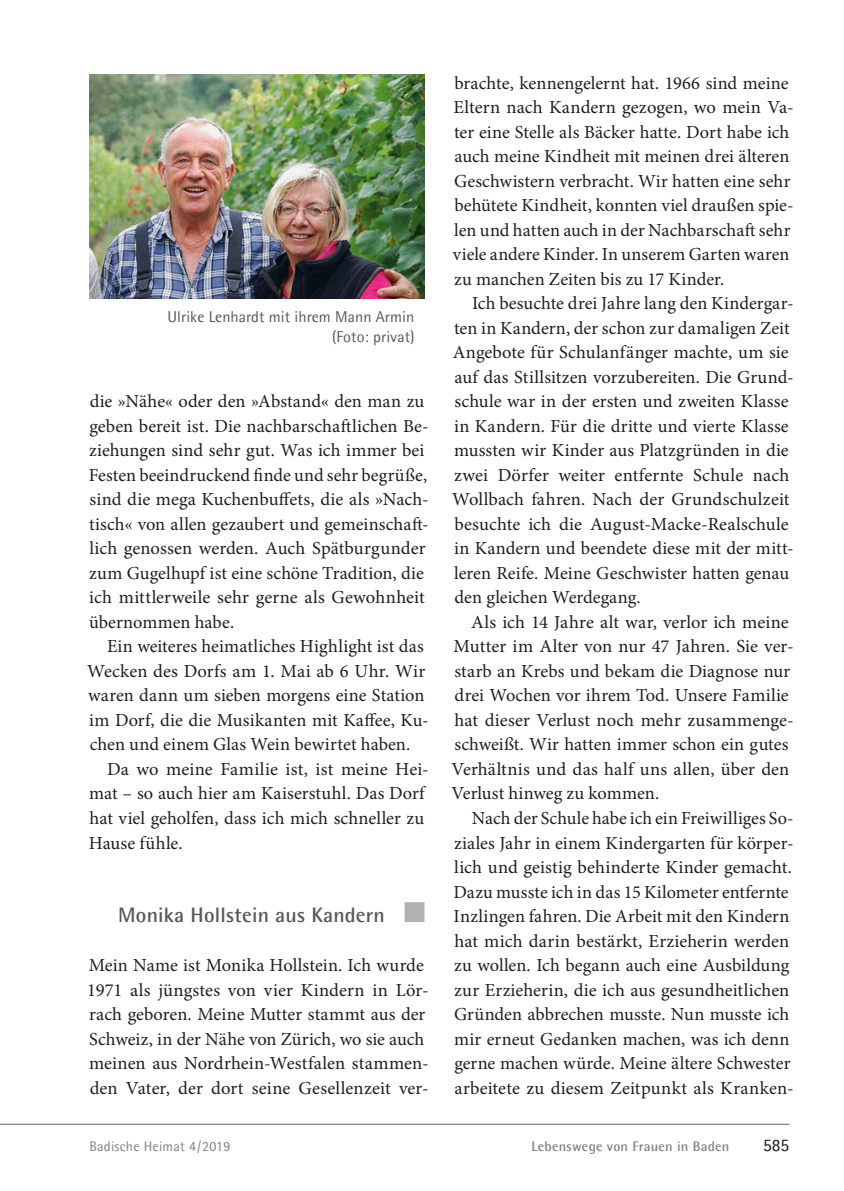
<style>
.page{position:relative;width:844px;height:1191px;background:#fff}
.page>*{position:absolute;margin:0;border:0;box-sizing:border-box;transform-origin:0 0}
.t1{font:700 21px "Agfa Rotis Semisans";letter-spacing:.01em;color:#57585a}
.t2{font:18.38px/24.5px "Minion Pro";color:#1d1e1f}
.t3{font:17.5px "Agfa Rotis Semisans";color:#1d1e1f}
.t4{font:15.75px/20.1px "Agfa Rotis Semisans";letter-spacing:.005em;color:#57585a;text-align:right}
.t5{font:700 14px "Agfa Rotis Semisans";letter-spacing:.015em;color:#808285}
.t6{font:14px "Agfa Rotis Semisans";letter-spacing:.015em;color:#808285}
</style>
<div class="page">
<hr style="left:0;top:1124px;width:789px;height:1px;background:#636366">
<div style="left:404px;top:902px;width:20px;height:20px;background:#b0b1b5"></div>
<img style="left:89px;top:74px;width:335px;height:225px">
<p class="t4" style="left:167px;top:306px;width:248px">Ulrike Lenhardt mit ihrem Mann Armin (Foto: privat)</p>
<p class="t2" style="left:90px;top:391px;width:336px">die »Nähe« oder den »Abstand« den man zu</p>
<p class="t2" style="left:89px;top:415px;width:341px">geben bereit ist. Die nachbarschaftlichen Be-</p>
<p class="t2" style="left:89px;top:440px;width:336px">ziehungen sind sehr gut. Was ich immer bei</p>
<p class="t2" style="left:89px;top:464px;width:340px">Festen beeindruckend finde und sehr begrüße,</p>
<p class="t2" style="left:90px;top:489px;width:340px">sind die mega Kuchenbuffets, die als »Nach-</p>
<p class="t2" style="left:89px;top:513px;width:341px">tisch« von allen gezaubert und gemeinschaft-</p>
<p class="t2" style="left:89px;top:538px;width:337px">lich genossen werden. Auch Spätburgunder</p>
<p class="t2" style="left:89px;top:562px;width:336px">zum Gugelhupf ist eine schöne Tradition, die</p>
<p class="t2" style="left:89px;top:587px;width:337px">ich mittlerweile sehr gerne als Gewohnheit</p>
<p class="t2" style="left:89px;top:611px;width:147px">übernommen habe.</p>
<p class="t2" style="left:107px;top:636px;width:318px">Ein weiteres heimatliches Highlight ist das</p>
<p class="t2" style="left:87px;top:660px;width:340px">Wecken des Dorfs am 1. Mai ab 6 Uhr. Wir</p>
<p class="t2" style="left:88px;top:685px;width:338px">waren dann um sieben morgens eine Station</p>
<p class="t2" style="left:89px;top:709px;width:341px">im Dorf, die die Musikanten mit Kaffee, Ku-</p>
<p class="t2" style="left:90px;top:734px;width:322px">chen und einem Glas Wein bewirtet haben.</p>
<p class="t2" style="left:107px;top:758px;width:323px">Da wo meine Familie ist, ist meine Hei-</p>
<p class="t2" style="left:89px;top:783px;width:337px">mat – so auch hier am Kaiserstuhl. Das Dorf</p>
<p class="t2" style="left:89px;top:807px;width:336px">hat viel geholfen, dass ich mich schneller zu</p>
<p class="t2" style="left:89px;top:832px;width:95px">Hause fühle.</p>
<p class="t1" style="left:118px;top:902px;width:268px">Monika Hollstein aus Kandern</p>
<p class="t2" style="left:87px;top:954px;width:343px">Mein Name ist Monika Hollstein. Ich wurde 1971 als jüngstes von vier Kindern in Lör&shy;rach geboren. Meine Mutter stammt aus der Schweiz, in der Nähe von Zürich, wo sie auch meinen aus Nordrhein-Westfalen stammen&shy;den Vater, der dort seine Gesellenzeit ver-</p>
<p class="t2" style="left:454px;top:72px;width:336px">brachte, kennengelernt hat. 1966 sind meine</p>
<p class="t2" style="left:453px;top:97px;width:341px">Eltern nach Kandern gezogen, wo mein Va-</p>
<p class="t2" style="left:454px;top:121px;width:337px">ter eine Stelle als Bäcker hatte. Dort habe ich</p>
<p class="t2" style="left:454px;top:146px;width:336px">auch meine Kindheit mit meinen drei älteren</p>
<p class="t2" style="left:454px;top:170px;width:338px">Geschwistern verbracht. Wir hatten eine sehr</p>
<p class="t2" style="left:454px;top:194px;width:341px">behütete Kindheit, konnten viel draußen spie-</p>
<p class="t2" style="left:454px;top:219px;width:337px">len und hatten auch in der Nachbarschaft sehr</p>
<p class="t2" style="left:453px;top:244px;width:338px">viele andere Kinder. In unserem Garten waren</p>
<p class="t2" style="left:454px;top:268px;width:272px">zu manchen Zeiten bis zu 17 Kinder.</p>
<p class="t2" style="left:472px;top:293px;width:323px">Ich besuchte drei Jahre lang den Kindergar-</p>
<p class="t2" style="left:454px;top:317px;width:337px">ten in Kandern, der schon zur damaligen Zeit</p>
<p class="t2" style="left:452px;top:342px;width:337px">Angebote für Schulanfänger machte, um sie</p>
<p class="t2" style="left:454px;top:366px;width:340px">auf das Stillsitzen vorzubereiten. Die Grund-</p>
<p class="t2" style="left:454px;top:391px;width:335px">schule war in der ersten und zweiten Klasse</p>
<p class="t2" style="left:454px;top:415px;width:336px">in Kandern. Für die dritte und vierte Klasse</p>
<p class="t2" style="left:454px;top:440px;width:336px">mussten wir Kinder aus Platzgründen in die</p>
<p class="t2" style="left:454px;top:464px;width:337px">zwei Dörfer weiter entfernte Schule nach</p>
<p class="t2" style="left:452px;top:489px;width:339px">Wollbach fahren. Nach der Grundschulzeit</p>
<p class="t2" style="left:454px;top:513px;width:336px">besuchte ich die August-Macke-Realschule</p>
<p class="t2" style="left:454px;top:538px;width:341px">in Kandern und beendete diese mit der mitt-</p>
<p class="t2" style="left:454px;top:562px;width:336px">leren Reife. Meine Geschwister hatten genau</p>
<p class="t2" style="left:454px;top:587px;width:187px">den gleichen Werdegang.</p>
<p class="t2" style="left:471px;top:611px;width:319px">Als ich 14 Jahre alt war, verlor ich meine</p>
<p class="t2" style="left:453px;top:636px;width:341px">Mutter im Alter von nur 47 Jahren. Sie ver-</p>
<p class="t2" style="left:454px;top:660px;width:337px">starb an Krebs und bekam die Diagnose nur</p>
<p class="t2" style="left:454px;top:685px;width:335px">drei Wochen vor ihrem Tod. Unsere Familie</p>
<p class="t2" style="left:454px;top:709px;width:341px">hat dieser Verlust noch mehr zusammenge-</p>
<p class="t2" style="left:454px;top:734px;width:335px">schweißt. Wir hatten immer schon ein gutes</p>
<p class="t2" style="left:451px;top:758px;width:339px">Verhältnis und das half uns allen, über den</p>
<p class="t2" style="left:451px;top:783px;width:209px">Verlust hinweg zu kommen.</p>
<p class="t2" style="left:472px;top:807px;width:323px">Nach der Schule habe ich ein Freiwilliges So-</p>
<p class="t2" style="left:454px;top:832px;width:341px">ziales Jahr in einem Kindergarten für körper-</p>
<p class="t2" style="left:454px;top:856px;width:339px">lich und geistig behinderte Kinder gemacht.</p>
<p class="t2" style="left:453px;top:881px;width:336px">Dazu musste ich in das 15 Kilometer entfernte</p>
<p class="t2" style="left:453px;top:905px;width:337px">Inzlingen fahren. Die Arbeit mit den Kindern</p>
<p class="t2" style="left:454px;top:930px;width:336px">hat mich darin bestärkt, Erzieherin werden</p>
<p class="t2" style="left:454px;top:954px;width:336px">zu wollen. Ich begann auch eine Ausbildung</p>
<p class="t2" style="left:454px;top:979px;width:336px">zur Erzieherin, die ich aus gesundheitlichen</p>
<p class="t2" style="left:454px;top:1003px;width:337px">Gründen abbrechen musste. Nun musste ich</p>
<p class="t2" style="left:454px;top:1028px;width:337px">mir erneut Gedanken machen, was ich denn</p>
<p class="t2" style="left:454px;top:1052px;width:337px">gerne machen würde. Meine ältere Schwester</p>
<p class="t2" style="left:454px;top:1077px;width:340px">arbeitete zu diesem Zeitpunkt als Kranken-</p>
<p class="t6" style="left:89px;top:1137px;width:142px">Badische Heimat 4 / 2019</p>
<p class="t5" style="left:531px;top:1137px;width:199px">Lebenswege von Frauen in Baden</p>
<p class="t3" style="left:762px;top:1134px;width:28px">585</p>
</div>
